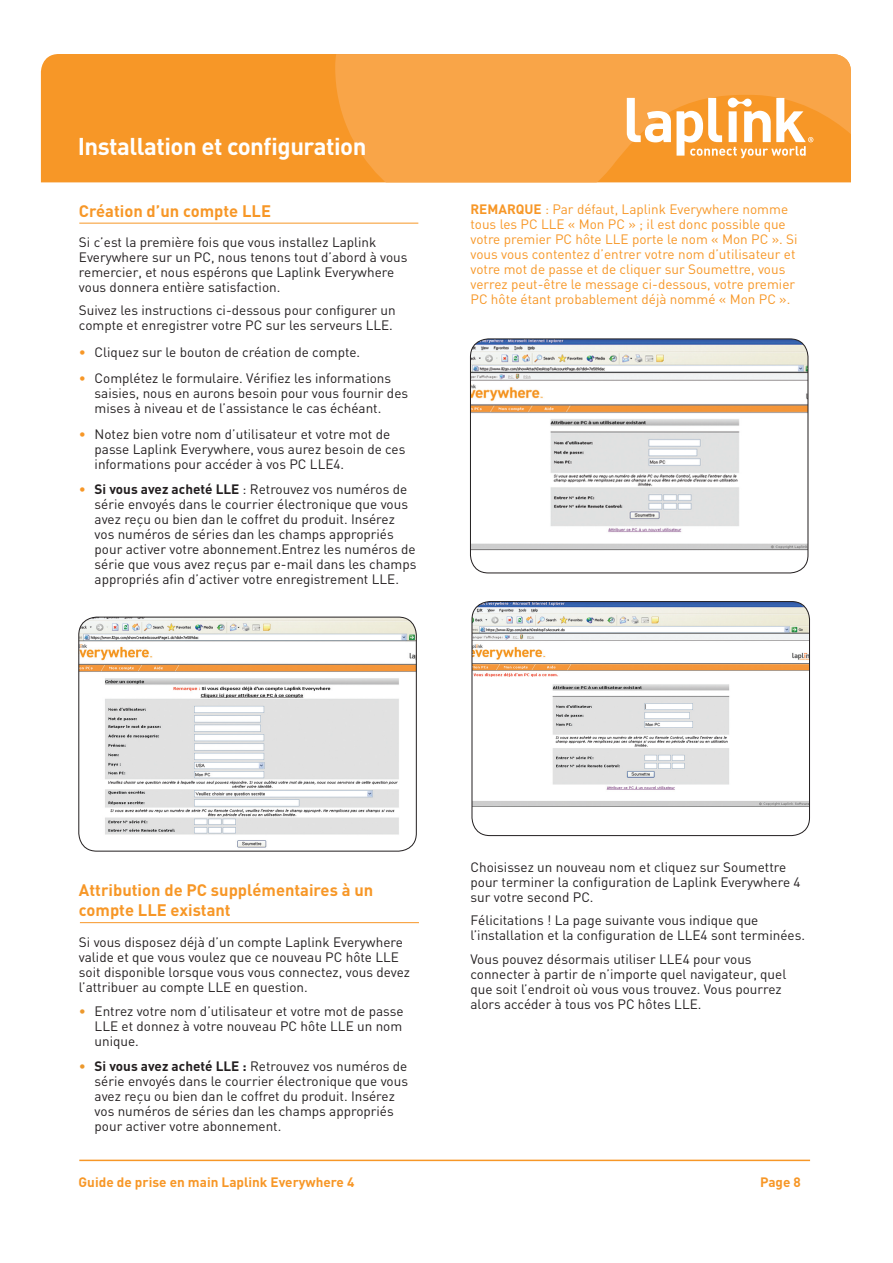
<style>
.page{position:relative;width:893px;height:1263px;background:#fff}
.page>*{position:absolute;margin:0;border:0;box-sizing:border-box;transform-origin:0 0}
.t1{font:700 24px "DIN";letter-spacing:-.02em;color:#fff}
.t2{font:700 16.5px/19.8px "DIN";color:#f79727}
.t3{font:13.5px/15px "DIN";color:#231f20}
.t4{font:13.5px/15px "DIN";color:#f79727}
.t5{font:700 13.5px "DIN";color:#f79727}
.s1{color:#f79727}
.s2{font-weight:700}
.s3{color:#ec982c}
</style>
<div class="page">
<div style="left:41px;top:54px;width:294px;height:128px;background:#f79727"></div>
<svg style="left:335px;top:54px;width:516px;height:128px;background:#f8a242"></svg>
<svg style="left:627px;top:98px;width:186px;height:60px"></svg>
<hr style="left:79px;top:1159px;width:731px;height:2px;background:#f79727">
<svg style="left:78px;top:616px;width:339px;height:235px"></svg>
<svg style="left:471px;top:601px;width:339px;height:234px"></svg>
<svg style="left:470px;top:338px;width:339px;height:235px"></svg>
<hr style="left:80px;top:922px;width:339px;height:1px;background:#f79727">
<hr style="left:79px;top:223px;width:339px;height:1px;background:#f79727">
<h1 class="t1" style="left:78px;top:131px;width:290px">Installation et configuration</h1>
<p class="t2" style="left:79px;top:200px;width:194px">Création d’un compte LLE</p>
<p class="t3" style="left:79px;top:234px;width:330px">Si c’est la première fois que vous installez Laplink Everywhere sur un PC, nous tenons tout d’abord à vous remercier, et nous espérons que Laplink Everywhere vous donnera entière satisfaction.</p>
<p class="t3" style="left:79px;top:303px;width:318px">Suivez les instructions ci-dessous pour configurer un compte et enregistrer votre PC sur les serveurs LLE.</p>
<p class="t3" style="left:79px;top:344px;width:283px"><span class="s1">•</span> Cliquez sur le bouton de création de compte.</p>
<p class="t3" style="left:95px;top:370px;width:315px;text-indent:-16px"><span class="s1">•</span> Complétez le formulaire. Vérifiez les informations saisies, nous en aurons besoin pour vous fournir des mises à niveau et de l’assistance le cas échéant.</p>
<p class="t3" style="left:95px;top:426px;width:312px;text-indent:-16px"><span class="s1">•</span> Notez bien votre nom d’utilisateur et votre mot de passe Laplink Everywhere, vous aurez besoin de ces informations pour accéder à vos PC LLE4.</p>
<p class="t3" style="left:95px;top:482px;width:323px;text-indent:-16px"><span class="s1">•</span> <span class="s2">Si vous avez acheté LLE</span> : Retrouvez vos numéros de série envoyés dans le courrier électronique que vous avez reçu ou bien dan le coffret du produit. Insérez vos numéros de séries dan les champs appropriés pour activer votre abonnement.Entrez les numéros de série que vous avez reçus par e-mail dans les champs appropriés afin d’activer votre enregistrement LLE.</p>
<p class="t4" style="left:470px;top:202px;width:329px"><span class="s2">REMARQUE</span> : Par défaut, Laplink Everywhere nomme tous les PC LLE « Mon PC » ; il est donc possible que votre premier PC hôte LLE porte le nom « Mon PC ». Si vous vous contentez d’entrer votre nom d’utilisateur et votre mot de passe et de cliquer sur Soumettre, vous verrez peut-être le message ci-dessous, votre premier PC hôte étant probablement déjà nommé « Mon PC ».</p>
<p class="t2" style="left:79px;top:879px;width:296px">Attribution de PC supplémentaires à un compte LLE existant</p>
<p class="t3" style="left:79px;top:934px;width:333px">Si vous disposez déjà d’un compte Laplink Everywhere valide et que vous voulez que ce nouveau PC hôte LLE soit disponible lorsque vous vous connectez, vous devez l’attribuer au compte LLE en question.</p>
<p class="t3" style="left:95px;top:1003px;width:310px;text-align:justify;text-indent:-16px"><span class="s3">•</span> Entrez votre nom d’utilisateur et votre mot de passe LLE et donnez à votre nouveau PC hôte LLE un nom unique.</p>
<p class="t3" style="left:95px;top:1059px;width:315px;text-indent:-16px"><span class="s3">•</span> <span class="s2">Si vous avez acheté LLE :</span> Retrouvez vos numéros de série envoyés dans le courrier électronique que vous avez reçu ou bien dan le coffret du produit. Insérez vos numéros de séries dan les champs appropriés pour activer votre abonnement.</p>
<p class="t3" style="left:470px;top:859px;width:332px">Choisissez un nouveau nom et cliquez sur Soumettre pour terminer la configuration de Laplink Everywhere 4 sur votre second PC.</p>
<p class="t3" style="left:470px;top:913px;width:336px">Félicitations ! La page suivante vous indique que l’installation et la configuration de LLE4 sont terminées.</p>
<p class="t3" style="left:470px;top:951px;width:317px">Vous pouvez désormais utiliser LLE4 pour vous connecter à partir de n’importe quel navigateur, quel que soit l’endroit où vous vous trouvez. Vous pourrez alors accéder à tous vos PC hôtes LLE.</p>
<p class="t5" style="left:79px;top:1173px;width:277px">Guide de prise en main Laplink Everywhere 4</p>
<p class="t5" style="left:760px;top:1173px;width:42px">Page 8</p>
</div>
